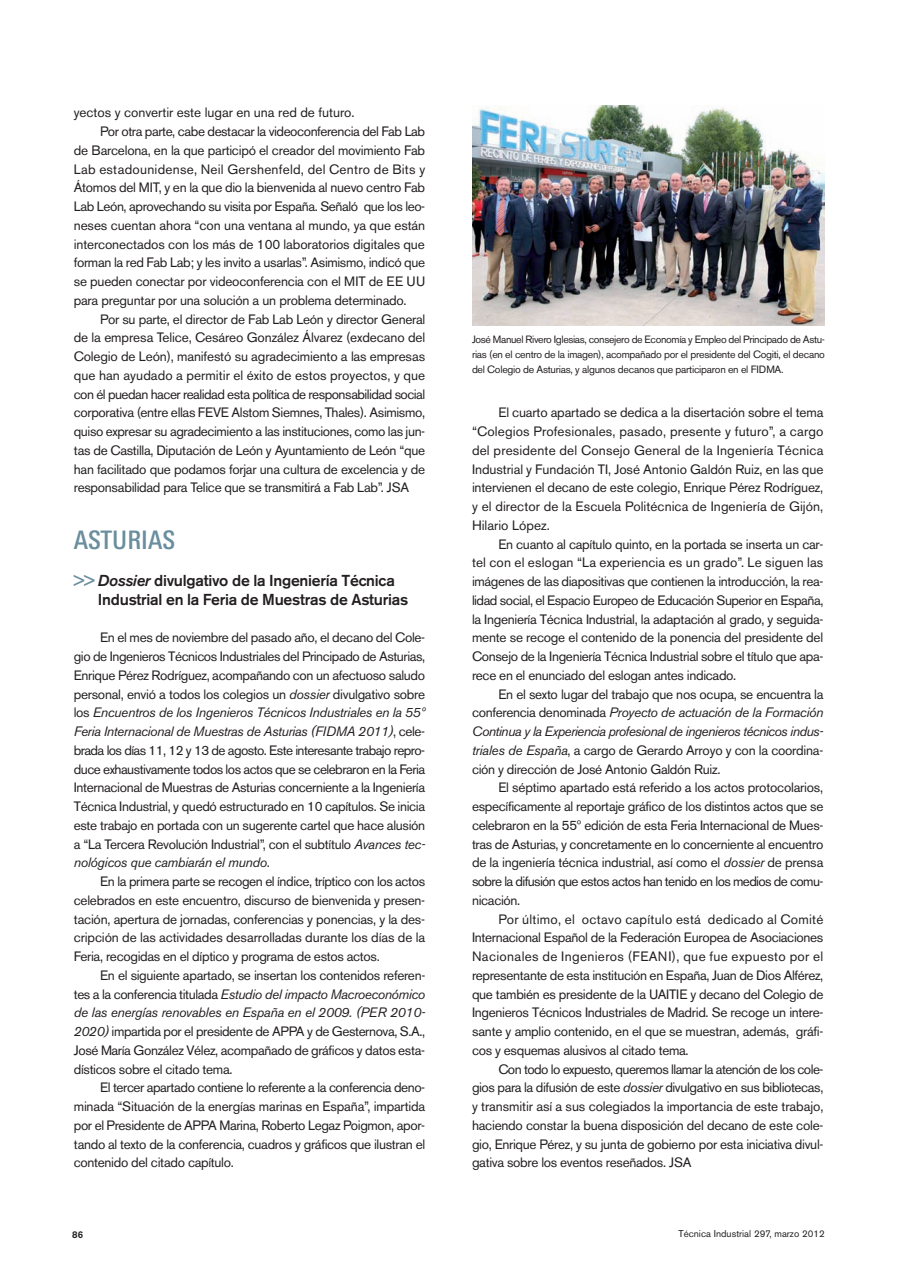
<style>
.page{position:relative;width:910px;height:1280px;background:#fff}
.page>*{position:absolute;margin:0;border:0;box-sizing:border-box;transform-origin:0 0}
.t1{font:500 condensed 25.5px "LT Univers";color:#6a8e9e}
.t2{font:500 15.75px/18.8px "Akzidenz Grotesk BE";letter-spacing:-.015em;color:#231f20}
.t3{font:13.5px/18.8px "Akzidenz Grotesk BE";letter-spacing:-.025em;color:#231f20;text-align:justify}
.t4{font:13.5px "Akzidenz Grotesk BE";letter-spacing:.015em;color:#231f20}
.t5{font:13.5px "Akzidenz Grotesk BE";letter-spacing:.005em;color:#231f20}
.t6{font:13.5px "Akzidenz Grotesk BE";color:#231f20}
.t7{font:10.5px/15px "Akzidenz Grotesk BE";letter-spacing:-.025em;color:#231f20;text-align:justify}
.t8{font:9.75px "Akzidenz Grotesk BE";color:#231f20}
.t9{font:500 9.75px "Akzidenz Grotesk BE";color:#231f20}
.s1{color:#6a8e9e}
.s2{font-style:italic}
</style>
<div class="page">
<img style="left:472px;top:105px;width:353px;height:220px">
<p class="t6" style="left:74px;top:108px;width:282px">yectos y convertir este lugar en una red de futuro.</p>
<p class="t3" style="left:100px;top:123px;width:327px">Por otra parte, cabe destacar la videoconferencia del Fab Lab</p>
<p class="t3" style="left:74px;top:142px;width:353px">de Barcelona, en la que participó el creador del movimiento Fab</p>
<p class="t4" style="left:74px;top:164px;width:353px">Lab estadounidense, Neil Gershenfeld, del Centro de Bits y</p>
<p class="t3" style="left:74px;top:180px;width:353px">Átomos del MIT, y en la que dio la bienvenida al nuevo centro Fab</p>
<p class="t3" style="left:74px;top:198px;width:353px">Lab León, aprovechando su visita por España. Señaló que los leo-</p>
<p class="t3" style="left:74px;top:217px;width:353px">neses cuentan ahora “con una ventana al mundo, ya que están</p>
<p class="t3" style="left:74px;top:236px;width:353px">interconectados con los más de 100 laboratorios digitales que</p>
<p class="t3" style="left:74px;top:255px;width:353px">forman la red Fab Lab; y les invito a usarlas”. Asimismo, indicó que</p>
<p class="t3" style="left:74px;top:273px;width:353px">se pueden conectar por videoconferencia con el MIT de EE UU</p>
<p class="t3" style="left:74px;top:292px;width:334px">para preguntar por una solución a un problema determinado.</p>
<p class="t3" style="left:100px;top:311px;width:327px">Por su parte, el director de Fab Lab León y director General</p>
<p class="t3" style="left:74px;top:330px;width:353px">de la empresa Telice, Cesáreo González Álvarez (exdecano del</p>
<p class="t3" style="left:74px;top:348px;width:353px">Colegio de León), manifestó su agradecimiento a las empresas</p>
<p class="t5" style="left:74px;top:370px;width:353px">que han ayudado a permitir el éxito de estos proyectos, y que</p>
<p class="t3" style="left:74px;top:386px;width:353px">con él puedan hacer realidad esta política de responsabilidad social</p>
<p class="t3" style="left:74px;top:405px;width:353px">corporativa (entre ellas FEVE Alstom Siemnes, Thales). Asimismo,</p>
<p class="t3" style="left:74px;top:423px;width:353px">quiso expresar su agradecimiento a las instituciones, como las jun-</p>
<p class="t3" style="left:74px;top:442px;width:353px">tas de Castilla, Diputación de León y Ayuntamiento de León “que</p>
<p class="t3" style="left:74px;top:461px;width:353px">han facilitado que podamos forjar una cultura de excelencia y de</p>
<p class="t3" style="left:74px;top:480px;width:337px">responsabilidad para Telice que se transmitirá a Fab Lab”. JSA</p>
<h1 class="t1" style="left:74px;top:529px;width:103px">ASTURIAS</h1>
<p class="t2" style="left:98px;top:572px;width:312px;text-indent:-24px"><span class="s1">&gt;&gt;</span> <span class="s2">Dossier</span> divulgativo de la Ingeniería Técnica<br>Industrial en la Feria de Muestras de Asturias</p>
<p class="t3" style="left:74px;top:630px;width:353px;text-indent:26px">En el mes de noviembre del pasado año, el decano del Cole&shy;gio de Ingenieros Técnicos Industriales del Principado de Asturias, Enrique Pérez Rodríguez, acompañando con un afectuoso saludo personal, envió a todos los colegios un <span class="s2">dossier</span> divulgativo sobre los <span class="s2">Encuentros de los Ingenieros Técnicos Industriales en la 55º Feria Internacional de Muestras de Asturias (FIDMA 2011)</span>, cele&shy;brada los días 11, 12 y 13 de agosto. Este interesante trabajo repro&shy;duce exhaustivamente todos los actos que se celebraron en la Feria Internacional de Muestras de Asturias concerniente a la Ingeniería Técnica Industrial, y quedó estructurado en 10 capítulos. Se inicia este trabajo en portada con un sugerente cartel que hace alusión a “La Tercera Revolución Industrial”, con el subtítulo <span class="s2">Avances tec&shy;nológicos que cambiarán el mundo</span>.</p>
<p class="t3" style="left:74px;top:873px;width:353px;text-indent:26px">En la primera parte se recogen el índice, tríptico con los actos celebrados en este encuentro, discurso de bienvenida y presen&shy;tación, apertura de jornadas, conferencias y ponencias, y la des&shy;cripción de las actividades desarrolladas durante los días de la Feria, recogidas en el díptico y programa de estos actos.</p>
<p class="t3" style="left:74px;top:967px;width:353px;text-indent:26px">En el siguiente apartado, se insertan los contenidos referen&shy;tes a la conferencia titulada <span class="s2">Estudio del impacto Macroeconómico de las energías renovables en España en el 2009. (PER 2010- 2020)</span> impartida por el presidente de APPA y de Gesternova, S.A., José María González Vélez, acompañado de gráficos y datos esta&shy;dísticos sobre el citado tema.</p>
<p class="t3" style="left:74px;top:1080px;width:353px;text-indent:26px">El tercer apartado contiene lo referente a la conferencia deno&shy;minada “Situación de la energías marinas en España”, impartida por el Presidente de APPA Marina, Roberto Legaz Poigmon, apor&shy;tando al texto de la conferencia, cuadros y gráficos que ilustran el contenido del citado capítulo.</p>
<p class="t7" style="left:472px;top:333px;width:354px">José Manuel Rivero Iglesias, consejero de Economía y Empleo del Principado de Astu&shy;rias (en el centro de la imagen), acompañado por el presidente del Cogiti, el decano del Colegio de Asturias, y algunos decanos que participaron en el FIDMA.</p>
<p class="t3" style="left:472px;top:405px;width:353px;text-indent:26px">El cuarto apartado se dedica a la disertación sobre el tema “Colegios Profesionales, pasado, presente y futuro”, a cargo del presidente del Consejo General de la Ingeniería Técnica Industrial y Fundación TI, José Antonio Galdón Ruiz, en las que intervienen el decano de este colegio, Enrique Pérez Rodríguez, y el director de la Escuela Politécnica de Ingeniería de Gijón, Hilario López.</p>
<p class="t3" style="left:472px;top:536px;width:353px;text-indent:26px">En cuanto al capítulo quinto, en la portada se inserta un car&shy;tel con el eslogan “La experiencia es un grado”. Le siguen las imágenes de las diapositivas que contienen la introducción, la rea&shy;lidad social, el Espacio Europeo de Educación Superior en España, la Ingeniería Técnica Industrial, la adaptación al grado, y seguida&shy;mente se recoge el contenido de la ponencia del presidente del Consejo de la Ingeniería Técnica Industrial sobre el título que apa&shy;rece en el enunciado del eslogan antes indicado.</p>
<p class="t3" style="left:472px;top:686px;width:353px;text-indent:26px">En el sexto lugar del trabajo que nos ocupa, se encuentra la conferencia denominada <span class="s2">Proyecto de actuación de la Formación Continua y la Experiencia profesional de ingenieros técnicos indus&shy;triales de España</span>, a cargo de Gerardo Arroyo y con la coordina&shy;ción y dirección de José Antonio Galdón Ruiz.</p>
<p class="t3" style="left:472px;top:780px;width:353px;text-indent:26px">El séptimo apartado está referido a los actos protocolarios, específicamente al reportaje gráfico de los distintos actos que se celebraron en la 55º edición de esta Feria Internacional de Mues&shy;tras de Asturias, y concretamente en lo concerniente al encuentro de la ingeniería técnica industrial, así como el <span class="s2">dossier</span> de prensa sobre la difusión que estos actos han tenido en los medios de comu&shy;nicación.</p>
<p class="t3" style="left:472px;top:911px;width:353px;text-indent:26px">Por último, el octavo capítulo está dedicado al Comité Internacional Español de la Federación Europea de Asociaciones Nacionales de Ingenieros (FEANI), que fue expuesto por el representante de esta institución en España, Juan de Dios Alférez, que también es presidente de la UAITIE y decano del Colegio de Ingenieros Técnicos Industriales de Madrid. Se recoge un intere&shy;sante y amplio contenido, en el que se muestran, además, gráfi&shy;cos y esquemas alusivos al citado tema.</p>
<p class="t3" style="left:472px;top:1061px;width:353px;text-indent:26px">Con todo lo expuesto, queremos llamar la atención de los cole&shy;gios para la difusión de este <span class="s2">dossier</span> divulgativo en sus bibliotecas, y transmitir así a sus colegiados la importancia de este trabajo, haciendo constar la buena disposición del decano de este cole&shy;gio, Enrique Pérez, y su junta de gobierno por esta iniciativa divul&shy;gativa sobre los eventos reseñados. JSA</p>
<p class="t9" style="left:72px;top:1231px;width:13px">86</p>
<p class="t8" style="left:678px;top:1230px;width:148px">Técnica Industrial 297, marzo 2012</p>
</div>
